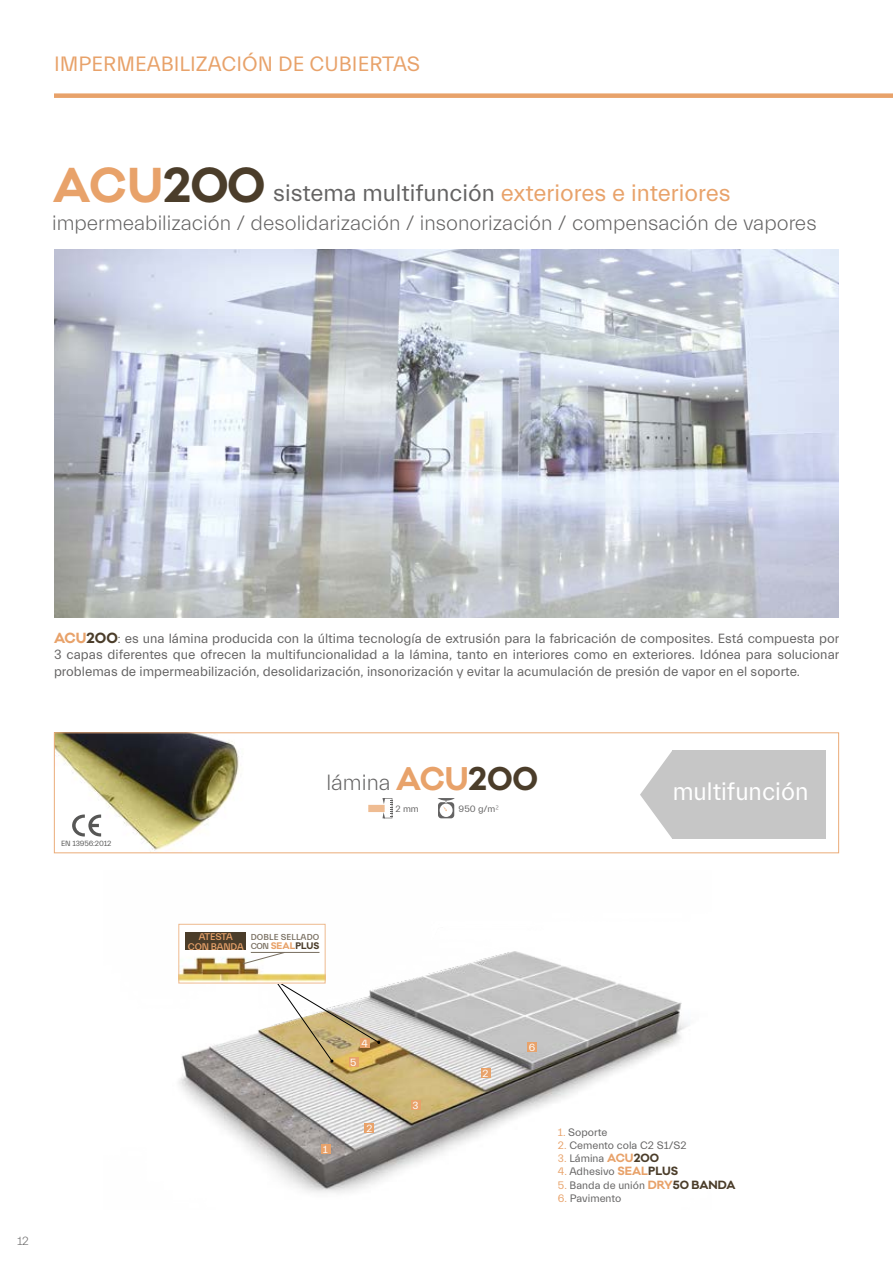
<style>
.page{position:relative;width:893px;height:1263px;background:#fff}
.page>*{position:absolute;margin:0;border:0;box-sizing:border-box;transform-origin:0 0}
.t1{font:25.5px "Everett";color:#fff;scale:.96 1}
.t2{font:24px "Everett";color:#e8a26a}
.t3{font:300 22.35px "Everett";color:#646363}
.t4{font:300 21px "Everett";color:#646363}
.t5{font:21px "Everett";color:#e8a26a}
.t6{font:13.5px/16.5px "Everett";color:#646363;text-align:justify}
.t7{font:300 12px "Everett";color:#646363}
.t8{font:10.95px "Everett";color:#646363}
.t9{font:10.5px "Everett";color:#fff}
.t10{font:500 9.75px/9.8px "Everett";letter-spacing:-.02em;color:#e8a26a;text-align:center}
.t11{font:9.3px "Everett";color:#646363}
.t12{font:500 8.7px "Everett";letter-spacing:.01em;color:#786e60}
.t13{font:700 8.7px "Galano Classic";color:#e8a26a}
.t14{font:7.65px "Everett";letter-spacing:-.02em;color:#575756}
.s1{font-family:"Galano Classic";font-weight:700;font-size:45px}
.s2{font-family:"Galano Classic";font-weight:700;font-size:45px;color:#4b3d2a}
.s3{color:#646363}
.s4{font-family:"Galano Classic";font-weight:700;color:#e8a26a}
.s5{font-family:"Galano Classic";font-weight:700;color:#4b3d2a}
.s6{font-family:"Galano Classic"}
.s7{font-family:"Galano Classic";font-weight:700;font-size:30.15px;color:#e8a26a}
.s8{font-family:"Galano Classic";font-weight:700;font-size:30.15px;color:#4b3d2a}
.s9{font-family:"Museo Sans 100"}
.s10{font-family:"Everett";font-weight:500;color:#786e60}
.s11{color:#4b3d2a}
.s12{color:#e8a26a}
</style>
<div class="page">
<img style="left:178px;top:923px;width:512px;height:270px">
<img style="left:54px;top:249px;width:785px;height:368px">
<img style="left:56px;top:734px;width:183px;height:117px">
<div style="left:54px;top:732px;width:785px;height:121px;border:1px solid #ebac79"></div>
<svg style="left:438px;top:802px;width:16px;height:16px"></svg>
<div style="left:440px;top:803px;width:13px;height:14px;background:#fff;border-radius:50%"></div>
<svg style="left:437px;top:798px;width:18px;height:13px"></svg>
<svg style="left:368px;top:798px;width:24px;height:20px"></svg>
<div style="left:672px;top:750px;width:154px;height:88px;background:#c6c6c6"></div>
<svg style="left:640px;top:751px;width:32px;height:87px"></svg>
<svg style="left:72px;top:814px;width:29px;height:22px"></svg>
<div style="left:54px;top:93px;width:839px;height:5px;background:#e8a26a"></div>
<img style="left:181px;top:926px;width:142px;height:55px">
<div style="left:179px;top:924px;width:146px;height:59px;border:1px solid #eeba8f"></div>
<div style="left:186px;top:932px;width:60px;height:17px;background:#4b3d2a"></div>
<svg style="left:242px;top:952px;width:138px;height:111px"></svg>
<div style="left:360px;top:1038px;width:10px;height:10px;background:#e8a26a"></div>
<div style="left:527px;top:1042px;width:10px;height:10px;background:#e8a26a"></div>
<div style="left:349px;top:1057px;width:10px;height:10px;background:#e8a26a"></div>
<div style="left:411px;top:1100px;width:10px;height:10px;background:#e8a26a"></div>
<div style="left:364px;top:1123px;width:10px;height:10px;background:#e8a26a"></div>
<div style="left:480px;top:1068px;width:10px;height:10px;background:#e8a26a"></div>
<div style="left:321px;top:1144px;width:10px;height:10px;background:#e8a26a"></div>
<h3 class="t5" style="left:54px;top:53px;width:368px">IMPERMEABILIZACIÓN DE CUBIERTAS</h3>
<h2 class="t2" style="left:53px;top:180px;width:679px"><span class="s1">ACU</span><span class="s2">200</span> <span class="s3">sistema multifunción</span> exteriores e interiores</h2>
<h3 class="t4" style="left:52px;top:211px;width:766px">impermeabilización / desolidarización / insonorización / compensación de vapores</h3>
<p class="t6" style="left:54px;top:630px;width:787px"><span class="s4">ACU</span><span class="s5">200</span><span class="s6">:</span> es una lámina producida con la última tecnología de extrusión para la fabricación de composites. Está compuesta por 3 capas diferentes que ofrecen la multifuncionalidad a la lámina, tanto en interiores como en exteriores. Idónea para solucionar problemas de impermeabilización, desolidarización, insonorización y evitar la acumulación de presión de vapor en el soporte.</p>
<p class="t14" style="left:61px;top:839px;width:52px">EN 13956:2012</p>
<h3 class="t3" style="left:326px;top:770px;width:213px">lámina <span class="s7">ACU</span><span class="s8">200</span></h3>
<p class="t11" style="left:396px;top:804px;width:25px">2 mm</p>
<p class="t11" style="left:459px;top:804px;width:42px">950 g/m<span class="s9">2</span></p>
<p class="t10" style="left:188px;top:932px;width:57px">ATESTA<br>CON BANDA</p>
<p class="t12" style="left:251px;top:932px;width:70px">DOBLE SELLADO</p>
<p class="t13" style="left:251px;top:940px;width:70px"><span class="s10">CON</span> SEAL<span class="s11">PLUS</span></p>
<h1 class="t1" style="left:673px;top:778px;width:143px">multifunción</h1>
<p class="t7" style="left:17px;top:1234px;width:13px">12</p>
<p class="t9" style="left:323px;top:1144px;width:6px">1</p>
<p class="t9" style="left:362px;top:1037px;width:8px">4</p>
<p class="t9" style="left:350px;top:1057px;width:8px">5</p>
<p class="t9" style="left:366px;top:1122px;width:7px">2</p>
<p class="t9" style="left:412px;top:1100px;width:8px">3</p>
<p class="t9" style="left:483px;top:1067px;width:7px">2</p>
<p class="t9" style="left:529px;top:1041px;width:8px">6</p>
<p class="t8" style="left:558px;top:1126px;width:51px"><span class="s12">1.</span> Soporte</p>
<p class="t8" style="left:558px;top:1139px;width:130px"><span class="s12">2.</span> Cemento cola C2 S1/S2</p>
<p class="t8" style="left:558px;top:1153px;width:103px"><span class="s12">3.</span> Lámina <span class="s4">ACU</span><span class="s5">200</span></p>
<p class="t8" style="left:558px;top:1166px;width:122px"><span class="s12">4.</span> Adhesivo <span class="s4">SEAL</span><span class="s5">PLUS</span></p>
<p class="t8" style="left:558px;top:1179px;width:179px"><span class="s12">5.</span> Banda de unión <span class="s4">DRY</span><span class="s5">50 BANDA</span></p>
<p class="t8" style="left:558px;top:1192px;width:65px"><span class="s12">6.</span> Pavimento</p>
</div>
